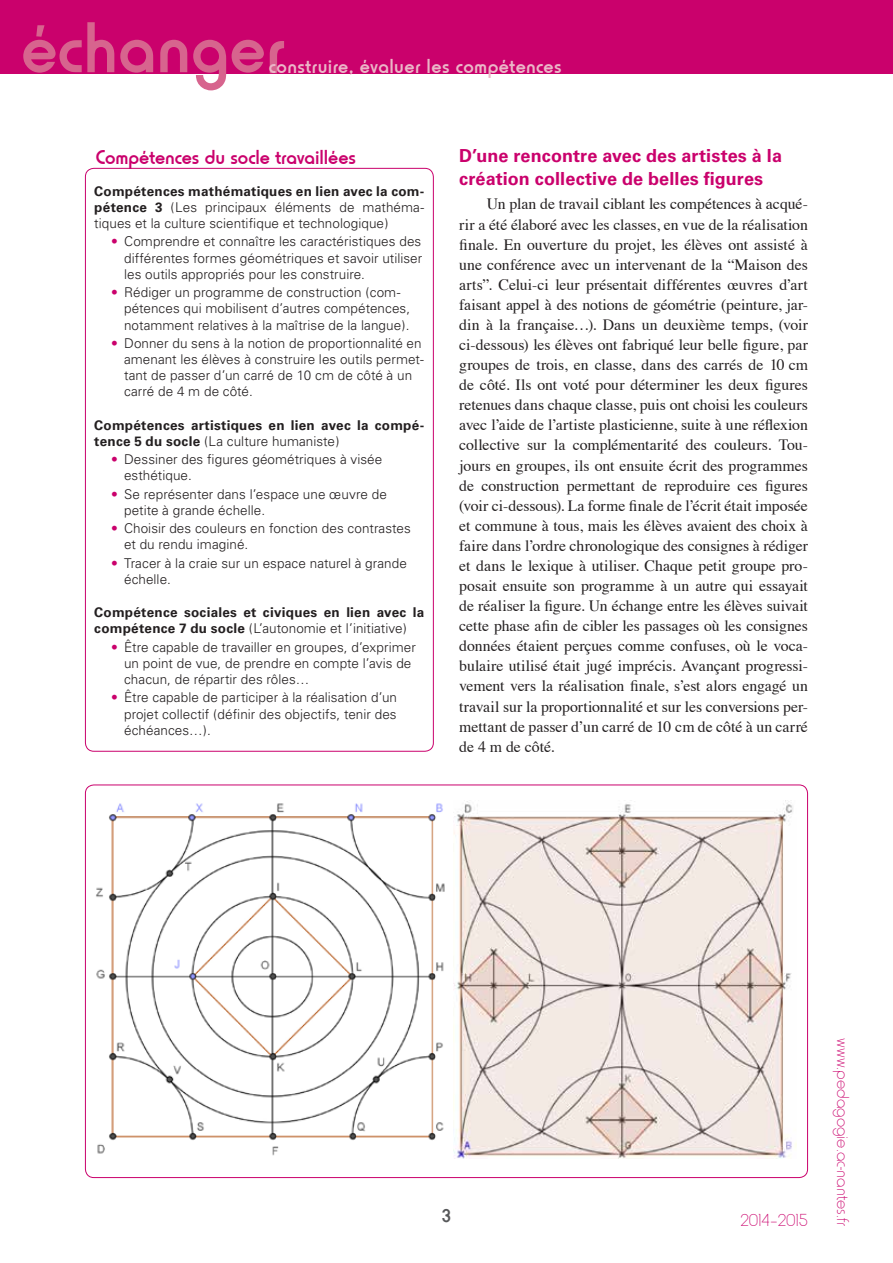
<style>
.page{position:relative;width:893px;height:1263px;background:#fff}
.page>*{position:absolute;margin:0;border:0;box-sizing:border-box;transform-origin:0 0}
.t1{font:500 75px "Horatio D";color:#d7648e}
.t2{font:500 21px "Horatio D";letter-spacing:.02em;color:#ebb7c8}
.t3{font:500 21px "Horatio D";letter-spacing:-.005em;color:#ca016c}
.t4{font:500 19.5px "Horatio D";color:#57585a}
.t5{font:700 18px/22.8px "Univers";letter-spacing:.005em;color:#ca016c}
.t6{font:18px "Horatio D Ligh";color:#ca016c}
.t7{font:15.75px/20.1px "Times";color:#231f20;text-align:justify}
.t8{font:300 13.5px/16.2px "Univers";letter-spacing:.005em;color:#231f20}
.t9{font:700 13.5px/16.2px "Univers";letter-spacing:.02em;color:#231f20}
.s1{font-weight:700}
.s2{color:#ca016c}
.s3{font-weight:300}
</style>
<div class="page">
<div style="left:0;top:0;width:893px;height:74px;background:#ca016c"></div>
<img style="left:454px;top:800px;width:342px;height:359px">
<img style="left:96px;top:803px;width:349px;height:353px">
<h1 class="t1" style="left:21px;top:5px;width:266px">échanger</h1>
<h2 class="t2" style="left:269px;top:54px;width:294px">construire, évaluer les compétences</h2>
<h2 class="t3" style="left:96px;top:145px;width:262px">Compétences du socle travaillées</h2>
<p class="t8" style="left:94px;top:183px;width:331px;text-align:justify"><span class="s1">Compétences mathématiques en lien avec la com&shy;pétence 3</span> (Les principaux éléments de mathéma&shy;tiques et la culture scientifique et technologique)</p>
<p class="t8" style="left:124px;top:234px;width:300px;text-align:justify;text-indent:-13px"><span class="s2">•</span> Comprendre et connaître les caractéristiques des différentes formes géométriques et savoir utiliser les outils appropriés pour les construire.</p>
<p class="t8" style="left:124px;top:284px;width:288px;text-indent:-13px"><span class="s2">•</span> Rédiger un programme de construction (com&shy;pétences qui mobilisent d’autres compétences, notamment relatives à la maîtrise de la langue).</p>
<p class="t8" style="left:124px;top:335px;width:301px;text-indent:-13px"><span class="s2">•</span> Donner du sens à la notion de proportionnalité en amenant les élèves à construire les outils permet&shy;tant de passer d’un carré de 10 cm de côté à un carré de 4 m de côté.</p>
<p class="t9" style="left:94px;top:417px;width:331px">Compétences artistiques en lien avec la compé&shy;tence 5 du socle <span class="s3">(La culture humaniste)</span></p>
<p class="t8" style="left:124px;top:451px;width:260px;text-indent:-13px"><span class="s2">•</span> Dessiner des figures géométriques à visée esthétique.</p>
<p class="t8" style="left:124px;top:486px;width:264px;text-indent:-13px"><span class="s2">•</span> Se représenter dans l’espace une œuvre de petite à grande échelle.</p>
<p class="t8" style="left:124px;top:520px;width:288px;text-indent:-13px"><span class="s2">•</span> Choisir des couleurs en fonction des contrastes et du rendu imaginé.</p>
<p class="t8" style="left:124px;top:555px;width:284px;text-indent:-13px"><span class="s2">•</span> Tracer à la craie sur un espace naturel à grande échelle.</p>
<p class="t9" style="left:94px;top:604px;width:331px">Compétence sociales et civiques en lien avec la compétence 7 du socle <span class="s3">(L’autonomie et l’initiative)</span></p>
<p class="t8" style="left:124px;top:639px;width:293px;text-indent:-13px"><span class="s2">•</span> Être capable de travailler en groupes, d’exprimer un point de vue, de prendre en compte l’avis de chacun, de répartir des rôles…</p>
<p class="t8" style="left:124px;top:689px;width:275px;text-align:justify;text-indent:-13px"><span class="s2">•</span> Être capable de participer à la réalisation d’un projet collectif (définir des objectifs, tenir des échéances…).</p>
<p class="t5" style="left:459px;top:145px;width:324px">D’une rencontre avec des artistes à la création collective de belles figures</p>
<p class="t7" style="left:459px;top:193px;width:350px;text-indent:28px">Un plan de travail ciblant les compétences à acqué&shy;rir a été élaboré avec les classes, en vue de la réalisation finale. En ouverture du projet, les élèves ont assisté à une conférence avec un intervenant de la “Maison des arts”. Celui-ci leur présentait différentes œuvres d’art faisant appel à des notions de géométrie (peinture, jar&shy;din à la française…). Dans un deuxième temps, (voir ci-dessous) les élèves ont fabriqué leur belle figure, par groupes de trois, en classe, dans des carrés de 10 cm de côté. Ils ont voté pour déterminer les deux figures retenues dans chaque classe, puis ont choisi les couleurs avec l’aide de l’artiste plasticienne, suite à une réflexion collective sur la complémentarité des couleurs. Tou&shy;jours en groupes, ils ont ensuite écrit des programmes de construction permettant de reproduire ces figures (voir ci-dessous). La forme finale de l’écrit était imposée et commune à tous, mais les élèves avaient des choix à faire dans l’ordre chronologique des consignes à rédiger et dans le lexique à utiliser. Chaque petit groupe pro&shy;posait ensuite son programme à un autre qui essayait de réaliser la figure. Un échange entre les élèves suivait cette phase afin de cibler les passages où les consignes données étaient perçues comme confuses, où le voca&shy;bulaire utilisé était jugé imprécis. Avançant progressi&shy;vement vers la réalisation finale, s’est alors engagé un travail sur la proportionnalité et sur les conversions per&shy;mettant de passer d’un carré de 10 cm de côté à un carré de 4 m de côté.</p>
<p class="t4" style="left:442px;top:1205px;width:10px">3</p>
<p class="t6" style="left:740px;top:1210px;width:69px">2014–2015</p>
<p class="t6" style="left:853px;top:1038px;width:189px;rotate:90deg">www.pedagogie.ac-nantes.fr</p>
</div>
